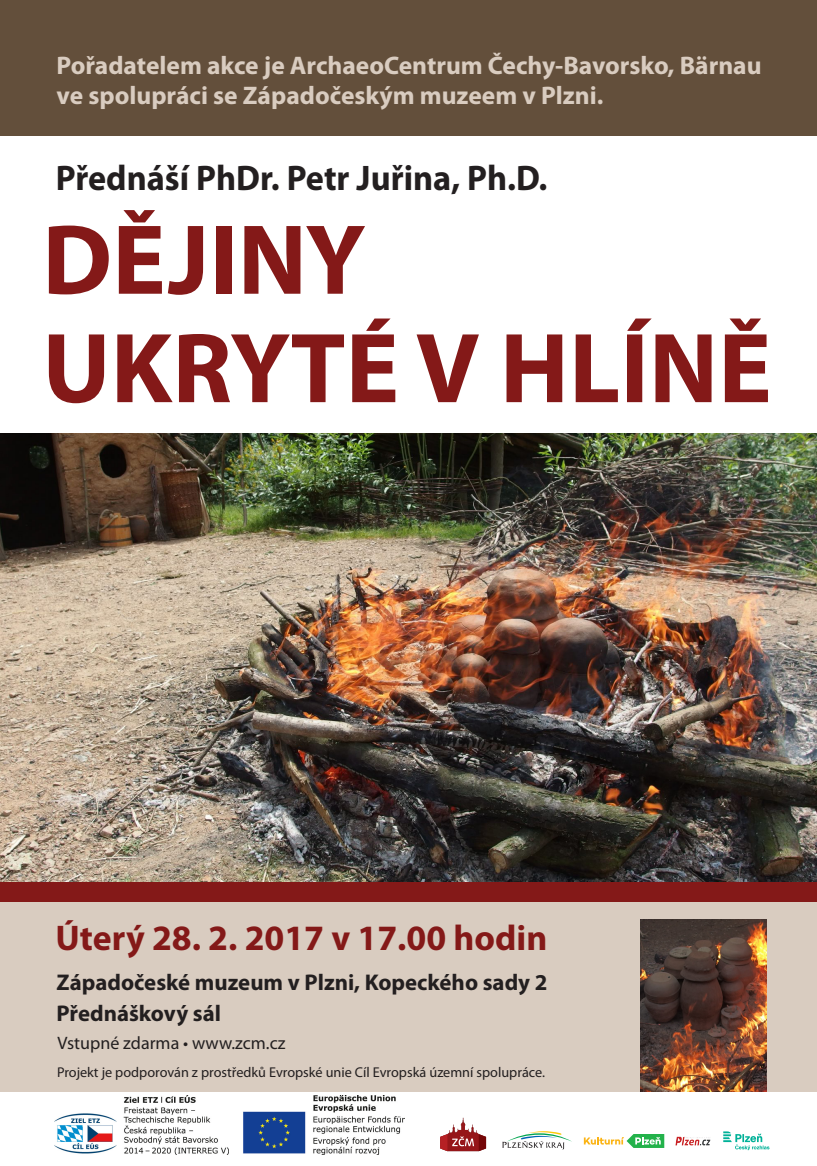
<style>
.page{position:relative;width:817px;height:1166px;background:#fff}
.page>*{position:absolute;margin:0;border:0;box-sizing:border-box;transform-origin:0 0}
.t1{font:700 100.3px/108.3px "Myriad Pro";color:#841918}
.t2{font:700 35.8px "Myriad Pro";color:#841918}
.t3{font:700 35.7px "Myriad Pro";color:#231f20;scale:.96 1}
.t4{font:700 25.5px/30.6px "Myriad Pro";color:#d9ccc0}
.t5{font:700 22.8px/31.5px "Myriad Pro";color:#231f20}
.t6{font:18px "Myriad Pro";color:#231f20}
.t7{font:14.2px "Myriad Pro";color:#231f20}
</style>
<div class="page">
<div style="left:0;top:868px;width:816px;height:223px;background:#d9ccc0"></div>
<img style="left:0;top:433px;width:816px;height:448px">
<div style="left:0;top:0;width:816px;height:136px;background:#634f3b"></div>
<svg style="left:440px;top:1117px;width:46px;height:33px"></svg>
<svg style="left:502px;top:1131px;width:70px;height:18px"></svg>
<svg style="left:723px;top:1131px;width:46px;height:18px"></svg>
<svg style="left:583px;top:1134px;width:81px;height:13px"></svg>
<img style="left:675px;top:1136px;width:36px;height:10px">
<img style="left:55px;top:1095px;width:173px;height:59px">
<img style="left:243px;top:1095px;width:161px;height:59px">
<div style="left:0;top:881px;width:816px;height:20px;background:#841918"></div>
<img style="left:640px;top:919px;width:125px;height:172px">
<p class="t4" style="left:57px;top:49px;width:706px">Pořadatelem akce je ArchaeoCentrum Čechy-Bavorsko, Bärnau ve spolupráci se Západočeským muzeem v Plzni.</p>
<h3 class="t3" style="left:56px;top:154px;width:513px">Přednáší PhDr. Petr Juřina, Ph.D.</h3>
<h1 class="t1" style="left:42px;top:202px;width:730px">DĚJINY<br>UKRYTÉ V HLÍNĚ</h1>
<h2 class="t2" style="left:56px;top:914px;width:493px">Úterý 28. 2. 2017 v 17.00 hodin</h2>
<p class="t5" style="left:57px;top:965px;width:492px">Západočeské muzeum v Plzni, Kopeckého sady 2<br>Přednáškový sál</p>
<p class="t7" style="left:57px;top:1062px;width:489px">Projekt je podporován z prostředků Evropské unie Cíl Evropská územní spolupráce.</p>
<p class="t6" style="left:58px;top:1031px;width:229px">Vstupné zdarma • www.zcm.cz</p>
</div>
